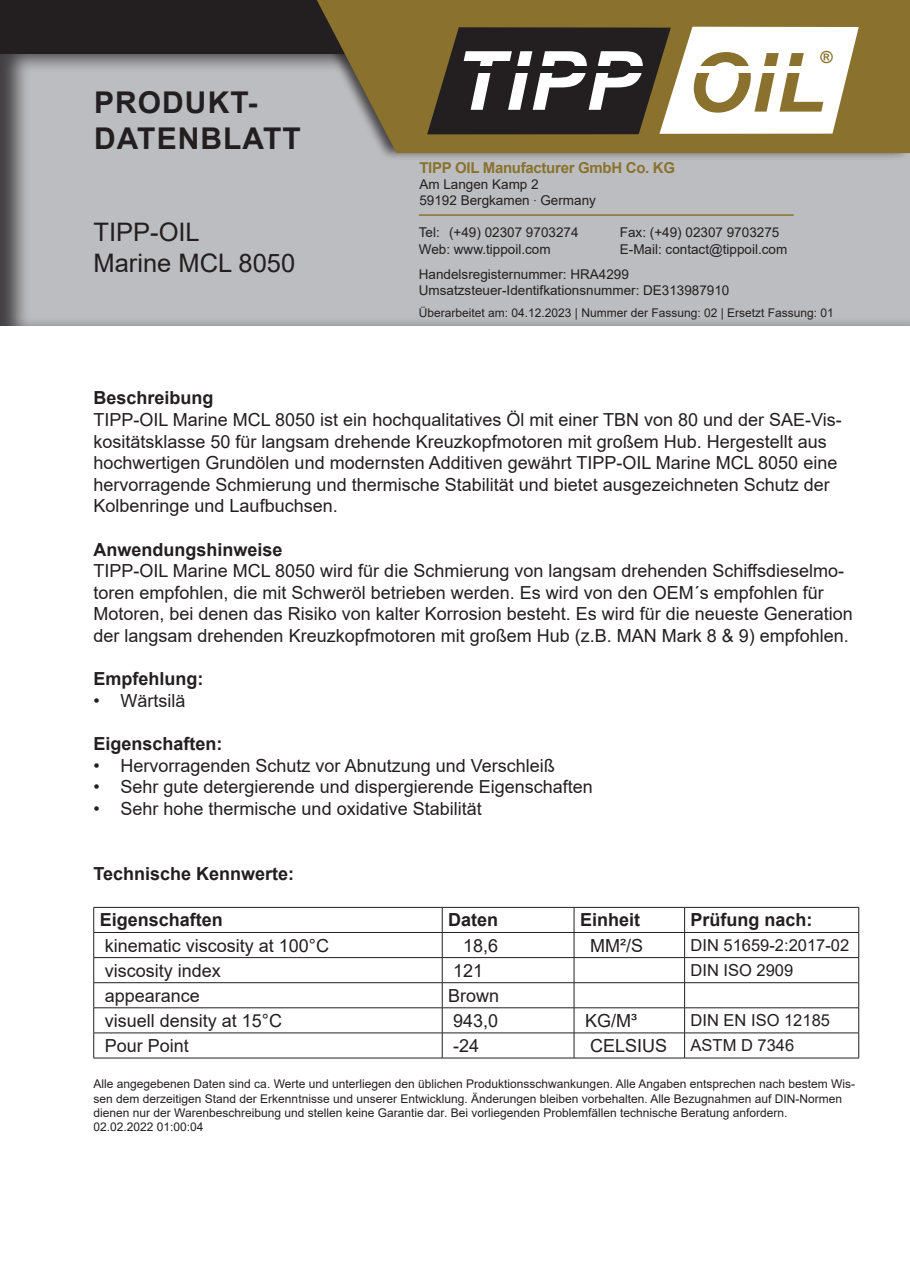
<style>
.page{position:relative;width:910px;height:1280px;background:#fff}
.page>*{position:absolute;margin:0;border:0;box-sizing:border-box;transform-origin:0 0}
.t1{font:italic 700 81.75px "Arial";letter-spacing:.015em;color:#fff}
.t2{font:700 30px/36px "Arial";letter-spacing:.035em;color:#231f20}
.t3{font:25.5px "Arial";color:#231f20}
.t4{font:18px/21.6px "Arial";color:#231f20}
.t5{font:700 18px "Arial";color:#231f20}
.t6{font:700 16.65px "Arial";color:#8a722e}
.t7{font:16.5px "Arial";color:#231f20}
.t8{font:700 15px "Arial";letter-spacing:-.02em;color:#8a722e}
.t9{font:13.5px/16.4px "Arial";color:#231f20}
.t10{font:12px/14.4px "Arial";color:#231f20}
.s1{color:#8a722e}
.s2{font-family:"Helvetica Neue LT Std";font-weight:100;font-stretch:condensed}
</style>
<div class="page">
<div style="left:0;top:52px;width:910px;height:276px;background:#231f20;opacity:.75"></div>
<div style="left:0;top:0;width:910px;height:53px;background:#231f20"></div>
<div style="left:300px;top:0;width:610px;height:161px;background:#231f20;opacity:.75"></div>
<svg style="left:317px;top:0;width:593px;height:153px;background:#8b773c"></svg>
<svg style="left:427px;top:27px;width:432px;height:107px"></svg>
<div style="left:454px;top:51px;width:183px;height:77px;background:#231f20"></div>
<div style="left:477px;top:66px;width:171px;height:7px;background:#231f20"></div>
<div style="left:694px;top:66px;width:109px;height:6px;background:#fff"></div>
<hr style="left:419px;top:214px;width:375px;height:2px;background:#8a722e">
<hr style="left:94px;top:907px;width:348px;height:1px;background:#231f20">
<hr style="left:442px;top:907px;width:132px;height:1px;background:#231f20">
<hr style="left:574px;top:907px;width:111px;height:1px;background:#231f20">
<hr style="left:685px;top:907px;width:174px;height:1px;background:#231f20">
<hr style="left:94px;top:932px;width:348px;height:1px;background:#231f20">
<hr style="left:442px;top:932px;width:132px;height:1px;background:#231f20">
<hr style="left:574px;top:932px;width:111px;height:1px;background:#231f20">
<hr style="left:685px;top:932px;width:174px;height:1px;background:#231f20">
<hr style="left:94px;top:957px;width:348px;height:1px;background:#231f20">
<hr style="left:442px;top:957px;width:132px;height:1px;background:#231f20">
<hr style="left:574px;top:957px;width:111px;height:1px;background:#231f20">
<hr style="left:685px;top:957px;width:174px;height:1px;background:#231f20">
<hr style="left:94px;top:982px;width:348px;height:1px;background:#231f20">
<hr style="left:442px;top:982px;width:132px;height:1px;background:#231f20">
<hr style="left:574px;top:982px;width:111px;height:1px;background:#231f20">
<hr style="left:685px;top:982px;width:174px;height:1px;background:#231f20">
<hr style="left:94px;top:1007px;width:348px;height:1px;background:#231f20">
<hr style="left:442px;top:1007px;width:132px;height:1px;background:#231f20">
<hr style="left:574px;top:1007px;width:111px;height:1px;background:#231f20">
<hr style="left:685px;top:1007px;width:174px;height:1px;background:#231f20">
<hr style="left:94px;top:1033px;width:348px;height:1px;background:#231f20">
<svg style="left:93px;top:907px;width:1px;height:151px"></svg>
<hr style="left:442px;top:1033px;width:132px;height:1px;background:#231f20">
<svg style="left:442px;top:907px;width:1px;height:151px"></svg>
<hr style="left:574px;top:1033px;width:111px;height:1px;background:#231f20">
<svg style="left:574px;top:907px;width:1px;height:151px"></svg>
<hr style="left:685px;top:1033px;width:174px;height:1px;background:#231f20">
<svg style="left:684px;top:907px;width:1px;height:151px"></svg>
<svg style="left:858px;top:907px;width:1px;height:151px"></svg>
<hr style="left:94px;top:1058px;width:348px;height:1px;background:#231f20">
<hr style="left:442px;top:1058px;width:132px;height:1px;background:#231f20">
<hr style="left:574px;top:1058px;width:111px;height:1px;background:#231f20">
<hr style="left:685px;top:1058px;width:174px;height:1px;background:#231f20">
<h2 class="t2" style="left:94px;top:85px;width:208px">PRODUKT-<br>DATENBLATT</h2>
<p class="t3" style="left:94px;top:215px;width:108px">TIPP-OIL</p>
<p class="t3" style="left:94px;top:245px;width:203px">Marine MCL 8050</p>
<h1 class="t1" style="left:454px;top:27px;width:373px">TIPP <span class="s1">OIL</span></h1>
<p class="t6" style="left:820px;top:47px;width:14px">®</p>
<p class="t8" style="left:419px;top:157px;width:257px">TIPP OIL Manufacturer GmbH Co. KG</p>
<p class="t9" style="left:419px;top:176px;width:178px">Am Langen Kamp 2<br>59192 Bergkamen <span class="s2">·</span> Germany</p>
<p class="t9" style="left:419px;top:224px;width:161px">Tel: (+49) 02307 9703274</p>
<p class="t9" style="left:620px;top:224px;width:161px">Fax: (+49) 02307 9703275</p>
<p class="t9" style="left:419px;top:240px;width:133px">Web: www.tippoil.com</p>
<p class="t9" style="left:419px;top:236px;width:370px;line-height:25.2px;text-indent:201px">E-Mail: contact@tippoil.com<br>Handelsregisternummer: HRA4299</p>
<p class="t9" style="left:419px;top:282px;width:312px">Umsatzsteuer-Identifkationsnummer: DE313987910</p>
<p class="t10" style="left:419px;top:306px;width:417px">Überarbeitet am: 04.12.2023 | Nummer der Fassung: 02 | Ersetzt Fassung: 01</p>
<p class="t5" style="left:94px;top:385px;width:122px">Beschreibung</p>
<p class="t4" style="left:94px;top:409px;width:750px">TIPP-OIL Marine MCL 8050 ist ein hochqualitatives Öl mit einer TBN von 80 und der SAE-Vis&shy;kositätsklasse 50 für langsam drehende Kreuzkopfmotoren mit großem Hub. Hergestellt aus hochwertigen Grundölen und modernsten Additiven gewährt TIPP-OIL Marine MCL 8050 eine hervorragende Schmierung und thermische Stabilität und bietet ausgezeichneten Schutz der</p>
<p class="t4" style="left:94px;top:495px;width:246px">Kolbenringe und Laufbuchsen.</p>
<p class="t5" style="left:94px;top:536px;width:191px">Anwendungshinweise</p>
<p class="t4" style="left:94px;top:560px;width:761px">TIPP-OIL Marine MCL 8050 wird für die Schmierung von langsam drehenden Schiffsdieselmo&shy;toren empfohlen, die mit Schweröl betrieben werden. Es wird von den OEM´s empfohlen für Motoren, bei denen das Risiko von kalter Korrosion besteht. Es wird für die neueste Generation der langsam drehenden Kreuzkopfmotoren mit großem Hub (z.B. MAN Mark 8 &amp; 9) empfohlen.</p>
<p class="t5" style="left:94px;top:666px;width:111px">Empfehlung:</p>
<p class="t4" style="left:94px;top:689px;width:93px">• Wärtsilä</p>
<p class="t5" style="left:94px;top:731px;width:131px">Eigenschaften:</p>
<p class="t4" style="left:94px;top:754px;width:463px">• Hervorragenden Schutz vor Abnutzung und Verschleiß</p>
<p class="t4" style="left:94px;top:776px;width:501px">• Sehr gute detergierende und dispergierende Eigenschaften</p>
<p class="t4" style="left:94px;top:797px;width:390px">• Sehr hohe thermische und oxidative Stabilität</p>
<p class="t5" style="left:94px;top:860px;width:202px">Technische Kennwerte:</p>
<p class="t5" style="left:100px;top:907px;width:125px">Eigenschaften</p>
<p class="t5" style="left:448px;top:907px;width:52px">Daten</p>
<p class="t5" style="left:580px;top:907px;width:62px">Einheit</p>
<p class="t5" style="left:691px;top:907px;width:124px">Prüfung nach:</p>
<p class="t4" style="left:105px;top:934px;width:226px">kinematic viscosity at 100°C</p>
<p class="t4" style="left:463px;top:934px;width:37px">18,6</p>
<p class="t4" style="left:590px;top:934px;width:54px">MM²/S</p>
<p class="t7" style="left:691px;top:933px;width:160px">DIN 51659-2:2017-02</p>
<p class="t4" style="left:105px;top:959px;width:118px">viscosity index</p>
<p class="t4" style="left:453px;top:959px;width:32px">121</p>
<p class="t7" style="left:691px;top:958px;width:104px">DIN ISO 2909</p>
<p class="t4" style="left:105px;top:984px;width:97px">appearance</p>
<p class="t4" style="left:448px;top:984px;width:53px">Brown</p>
<p class="t4" style="left:105px;top:1010px;width:179px">visuell density at 15°C</p>
<p class="t4" style="left:453px;top:1010px;width:47px">943,0</p>
<p class="t4" style="left:585px;top:1010px;width:54px">KG/M³</p>
<p class="t7" style="left:691px;top:1009px;width:141px">DIN EN ISO 12185</p>
<p class="t4" style="left:105px;top:1035px;width:86px">Pour Point</p>
<p class="t4" style="left:453px;top:1035px;width:28px">-24</p>
<p class="t4" style="left:590px;top:1035px;width:79px">CELSIUS</p>
<p class="t7" style="left:691px;top:1034px;width:105px">ASTM D 7346</p>
<p class="t10" style="left:94px;top:1077px;width:763px">Alle angegebenen Daten sind ca. Werte und unterliegen den üblichen Produktionsschwankungen. Alle Angaben entsprechen nach bestem Wis&shy;sen dem derzeitigen Stand der Erkenntnisse und unserer Entwicklung. Änderungen bleiben vorbehalten. Alle Bezugnahmen auf DIN-Normen dienen nur der Warenbeschreibung und stellen keine Garantie dar. Bei vorliegenden Problemfällen technische Beratung anfordern.</p>
<p class="t10" style="left:94px;top:1120px;width:112px">02.02.2022 01:00:04</p>
</div>
